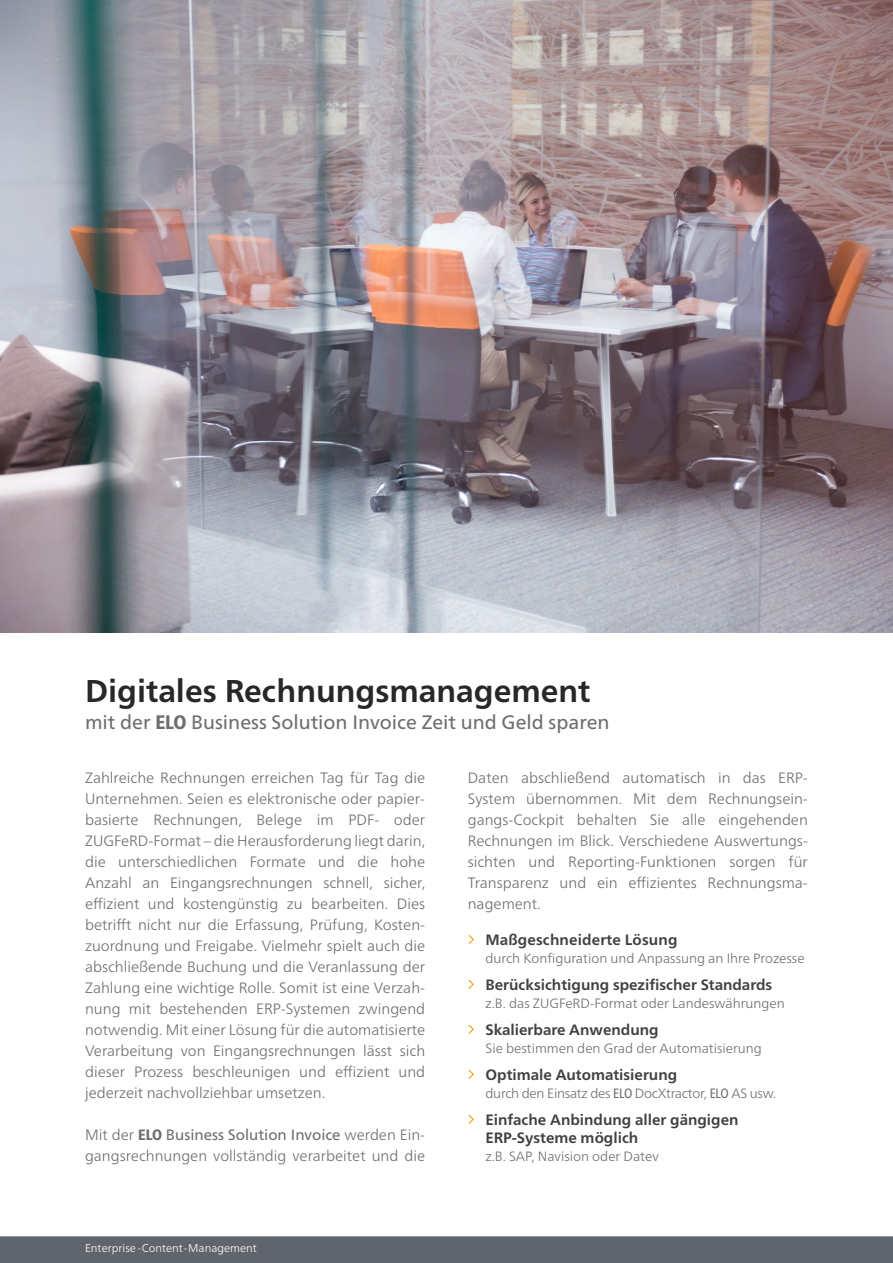
<style>
.page{position:relative;width:893px;height:1263px;background:#fff}
.page>*{position:absolute;margin:0;border:0;box-sizing:border-box;transform-origin:0 0}
.t1{font:700 31.5px "Frutiger Neue LTW1 G";color:#292829}
.t2{font:19.5px "Frutiger Neue LTW1 G";color:#6d6e71}
.t3{font:300 15px/21px "Frutiger Neue LTW1 G";color:#6d6e71;text-align:justify}
.t4{font:700 15px/18px "Frutiger Neue LTW1 G";color:#414042}
.t5{font:300 13.5px "Frutiger Neue LTW1 G";color:#6d6e71}
.t6{font:300 13.5px "Frutiger Neue LTW1 G";letter-spacing:-.02em;color:#6d6e71}
.t7{font:300 11.25px "Frutiger Neue LTW1 G";color:#fff}
.s1{font-weight:800;font-stretch:condensed}
.s2{font-weight:400}
.s3{font-weight:400;font-stretch:condensed}
</style>
<div class="page">
<div style="left:0;top:1236px;width:893px;height:27px;background:#60646c"></div>
<svg style="left:468px;top:935px;width:6px;height:9px"></svg>
<img style="left:0;top:0;width:893px;height:633px">
<svg style="left:468px;top:979px;width:6px;height:10px"></svg>
<svg style="left:468px;top:1024px;width:6px;height:10px"></svg>
<svg style="left:468px;top:1069px;width:6px;height:10px"></svg>
<svg style="left:468px;top:1114px;width:6px;height:10px"></svg>
<h1 class="t1" style="left:85px;top:672px;width:507px">Digitales Rechnungsmanagement</h1>
<h2 class="t2" style="left:85px;top:710px;width:526px">mit der <span class="s1">ELO</span> Business Solution Invoice Zeit und Geld sparen</h2>
<p class="t3" style="left:85px;top:767px;width:342px">Zahlreiche Rechnungen erreichen Tag für Tag die Unternehmen. Seien es elektronische oder papier&shy;basierte Rechnungen, Belege im PDF- oder ZUGFeRD-Format – die Herausforderung liegt darin, die unterschiedlichen Formate und die hohe Anzahl an Eingangsrechnungen schnell, sicher, effizient und kostengünstig zu bearbeiten. Dies betrifft nicht nur die Erfassung, Prüfung, Kosten&shy;zuordnung und Freigabe. Vielmehr spielt auch die abschließende Buchung und die Veranlassung der Zahlung eine wichtige Rolle. Somit ist eine Verzah&shy;nung mit bestehenden ERP-Systemen zwingend notwendig. Mit einer Lösung für die automatisierte Verarbeitung von Eingangsrechnungen lässt sich dieser Prozess beschleunigen und effizient und jederzeit nachvollziehbar umsetzen.</p>
<p class="t3" style="left:85px;top:1124px;width:342px">Mit der <span class="s1">ELO</span> <span class="s2">Business Solution Invoice</span> werden Ein&shy;gangsrechnungen vollständig verarbeitet und die</p>
<p class="t7" style="left:85px;top:1241px;width:173px">Enterprise -Content-Management</p>
<p class="t3" style="left:468px;top:767px;width:342px">Daten abschließend automatisch in das ERP-System übernommen. Mit dem Rechnungsein&shy;gangs-Cockpit behalten Sie alle eingehenden Rechnungen im Blick. Verschiedene Auswertungs&shy;sichten und Reporting-Funktionen sorgen für Transparenz und ein effizientes Rechnungsma&shy;nagement.</p>
<p class="t4" style="left:485px;top:930px;width:194px">Maßgeschneiderte Lösung</p>
<p class="t5" style="left:485px;top:950px;width:321px">durch Konfiguration und Anpassung an Ihre Prozesse</p>
<p class="t4" style="left:485px;top:975px;width:288px">Berücksichtigung spezifischer Standards</p>
<p class="t5" style="left:485px;top:995px;width:301px">z.B. das ZUGFeRD-Format oder Landeswährungen</p>
<p class="t4" style="left:485px;top:1020px;width:175px">Skalierbare Anwendung</p>
<p class="t5" style="left:485px;top:1040px;width:278px">Sie bestimmen den Grad der Automatisierung</p>
<p class="t4" style="left:485px;top:1065px;width:193px">Optimale Automatisierung</p>
<p class="t6" style="left:485px;top:1085px;width:292px">durch den Einsatz des <span class="s3">ELO</span> DocXtractor, <span class="s3">ELO</span> AS usw.</p>
<p class="t4" style="left:485px;top:1110px;width:255px">Einfache Anbindung aller gängigen<br>ERP-Systeme möglich</p>
<p class="t5" style="left:485px;top:1148px;width:175px">z.B. SAP, Navision oder Datev</p>
</div>
